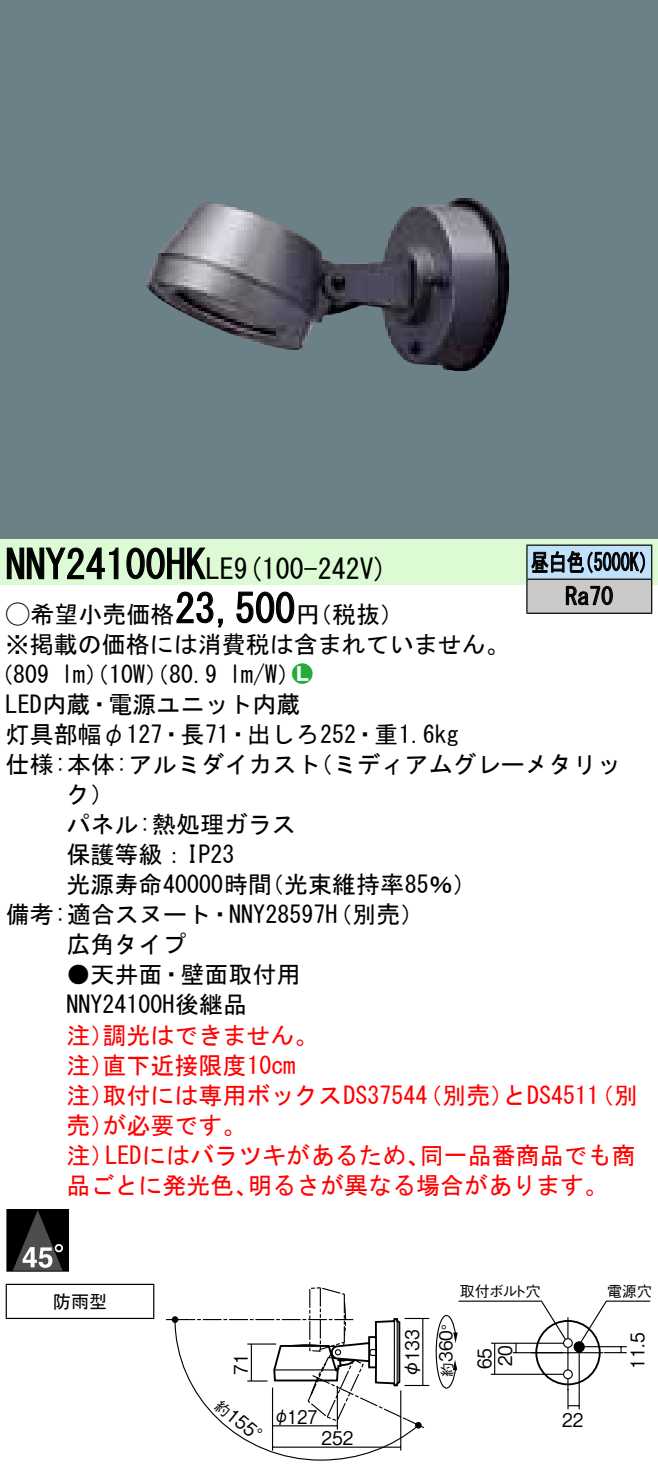
<style>
.page{position:relative;width:658px;height:1472px;background:#fff}
.page>*{position:absolute;margin:0;border:0;box-sizing:border-box;transform-origin:0 0}
.t1{font:40px "MS Gothic";color:#000}
.t2{font:28px "MS Gothic";color:#000}
.t3{font:24px/30.4px "MS Gothic";color:#000}
.t4{font:24px/30px "MS Gothic";color:#f00}
.t5{font:24px/34px "MS Gothic";color:#000;scale:.75 1}
.t6{font:24px "Ford Classification 1";color:#23ac38}
.t7{font:18.8px/20.8px "Gothic BBB Pro Medium 90 pv RKSJ H";color:#000;scale:.9 1}
.t8{font:18.8px "Gothic BBB Pro Medium 90 pv RKSJ H";color:#000;scale:.85 1}
.t9{font:18.8px "Gothic BBB Pro Medium 90 pv RKSJ H";color:#000}
.t10{font:18px "Gothic BBB Pro Medium 90 pv RKSJ H";color:#000;scale:.95 1}
.t11{font:18px "MS Gothic";color:#000}
.t12{font:15.2px "Gothic BBB Pro Medium 90 pv RKSJ H";letter-spacing:-.05em;color:#000}
.t13{font:14.4px "Gothic BBB Pro Medium 90 pv RKSJ H";color:#000}
.s1{font-size:28px}
.s2{font-family:"Ford Classification 1"}
.s3{color:#fff}
</style>
<div class="page">
<div style="left:0;top:0;width:658px;height:539px;background:#6c8087"></div>
<img style="left:146px;top:197px;width:364px;height:174px">
<div style="left:0;top:539px;width:658px;height:45px;background:#dcfad4"></div>
<svg style="left:6px;top:547px;width:113px;height:32px"></svg>
<svg style="left:126px;top:547px;width:80px;height:32px"></svg>
<svg style="left:176px;top:591px;width:47px;height:37px"></svg>
<svg style="left:236px;top:591px;width:59px;height:32px"></svg>
<div style="left:7px;top:1208px;width:62px;height:63px;border:1px solid #000"></div>
<div style="left:7px;top:1209px;width:61px;height:61px;background:#000"></div>
<svg style="left:13px;top:1210px;width:50px;height:60px"></svg>
<hr style="left:6px;top:1283px;width:148px;height:1px;background:#000">
<hr style="left:6px;top:1284px;width:1px;height:33px;background:#000">
<hr style="left:153px;top:1284px;width:1px;height:33px;background:#000">
<hr style="left:6px;top:1317px;width:148px;height:1px;background:#000">
<div style="left:527px;top:545px;width:124px;height:34px;background:#c1e1fa"></div>
<div style="left:527px;top:579px;width:124px;height:34px;background:#cacaca"></div>
<hr style="left:526px;top:544px;width:126px;height:1px;background:#000">
<hr style="left:526px;top:545px;width:1px;height:33px;background:#000">
<hr style="left:651px;top:545px;width:1px;height:33px;background:#000">
<hr style="left:526px;top:578px;width:126px;height:2px;background:#000">
<hr style="left:526px;top:579px;width:1px;height:33px;background:#000">
<hr style="left:651px;top:579px;width:1px;height:33px;background:#000">
<hr style="left:526px;top:612px;width:126px;height:2px;background:#000">
<svg style="left:531px;top:551px;width:114px;height:23px"></svg>
<svg style="left:565px;top:585px;width:48px;height:20px"></svg>
<svg style="left:166px;top:1287px;width:485px;height:173px"></svg>
<h1 class="t1" style="left:6px;top:544px;width:230px">NNY24100HK<span class="s1">LE</span></h1>
<p class="t5" style="left:565px;top:545px;width:65px;text-indent:-34px">昼白色<br>Ra70</p>
<p class="t5" style="left:575px;top:545px;width:109px">（5000 (K</p>
<p class="t2" style="left:234px;top:555px;width:155px">(9 100-242 (V</p>
<h1 class="t1" style="left:175px;top:588px;width:121px">23,500</h1>
<p class="t3" style="left:6px;top:599px;width:505px"><span class="s2">A</span>希望小売価格<br>※掲載の価格には消費税は含まれていません。</p>
<p class="t6" style="left:292px;top:661px;width:22px">2<span class="s3">7</span></p>
<p class="t3" style="left:296px;top:599px;width:109px">（円税抜(</p>
<p class="t3" style="left:229px;top:659px;width:73px">l m (W/</p>
<p class="t3" style="left:-11px;top:659px;width:62px">（809</p>
<p class="t3" style="left:6px;top:689px;width:296px">LED内蔵・電源ユニット内蔵</p>
<p class="t3" style="left:6px;top:719px;width:454px">灯具部幅φ127・長71・出しろ252・重1.6kg</p>
<p class="t3" style="left:309px;top:749px;width:314px">（ミディアムグレーメタリッ</p>
<p class="t3" style="left:61px;top:659px;width:158px">lm）（10 ）（W 80.9</p>
<p class="t3" style="left:6px;top:749px;width:316px">仕様:本体:アルミダイカスト</p>
<p class="t3" style="left:66px;top:779px;width:49px">ク(</p>
<p class="t3" style="left:66px;top:809px;width:231px">パネル:熱処理ガラス</p>
<p class="t3" style="left:66px;top:839px;width:169px">保護等級：IP23</p>
<p class="t3" style="left:260px;top:869px;width:218px">（光束維持率85％(</p>
<p class="t3" style="left:66px;top:869px;width:207px">光源寿命40000時間</p>
<p class="t3" style="left:6px;top:899px;width:420px">備考:適合スヌート・NNY28597（H 別売(</p>
<p class="t3" style="left:66px;top:929px;width:121px">広角タイプ</p>
<p class="t3" style="left:66px;top:959px;width:235px">●天井面・壁面取付用<br>NNY24100H後継品</p>
<p class="t4" style="left:102px;top:1019px;width:217px">調光はできません。</p>
<p class="t4" style="left:102px;top:1019px;width:194px;text-indent:-36px">注）<br>直下近接限度10cm</p>
<p class="t4" style="left:66px;top:1049px;width:49px">注）</p>
<p class="t4" style="left:102px;top:1079px;width:326px">取付には専用ボックスDS37544</p>
<p class="t4" style="left:102px;top:1079px;width:145px;text-indent:-36px">注）<br>が必要です。</p>
<p class="t4" style="left:66px;top:1109px;width:49px">売）</p>
<p class="t4" style="left:418px;top:1079px;width:98px">（別売）</p>
<p class="t4" style="left:502px;top:1079px;width:98px">とDS4511</p>
<p class="t4" style="left:590px;top:1079px;width:49px">（別</p>
<p class="t4" style="left:66px;top:1139px;width:49px">注）</p>
<p class="t4" style="left:105px;top:1139px;width:326px">LEDにはバラツキがあるため、</p>
<p class="t4" style="left:420px;top:1139px;width:217px">同一品番商品でも商</p>
<p class="t4" style="left:66px;top:1169px;width:193px">品ごとに発光色、</p>
<p class="t4" style="left:248px;top:1169px;width:362px">明るさが異なる場合があります。</p>
<p class="t11" style="left:53px;top:1292px;width:55px">防雨型</p>
<p class="t12" style="left:460px;top:1278px;width:83px">取付ボルト穴</p>
<p class="t12" style="left:607px;top:1278px;width:47px">電源穴</p>
<p class="t7" style="left:228px;top:1374px;width:25px;rotate:-90deg">71</p>
<p class="t7" style="left:399px;top:1361px;width:37px;rotate:-90deg">133</p>
<p class="t9" style="left:395px;top:1377px;width:20px;rotate:-90deg">φ</p>
<p class="t10" style="left:431px;top:1361px;width:55px;rotate:-90deg">360°</p>
<p class="t13" style="left:435px;top:1376px;width:16px;rotate:-90deg">約</p>
<p class="t7" style="left:471px;top:1369px;width:29px;rotate:-90deg">65<br>20</p>
<p class="t7" style="left:624px;top:1368px;width:42px;rotate:-90deg">11.5</p>
<p class="t7" style="left:237px;top:1401px;width:58px;rotate:39deg">155°</p>
<p class="t8" style="left:287px;top:1400px;width:37px">127</p>
<p class="t8" style="left:273px;top:1399px;width:20px">φ</p>
<p class="t7" style="left:321px;top:1424px;width:37px">252</p>
<p class="t7" style="left:562px;top:1406px;width:25px">22</p>
</div>
